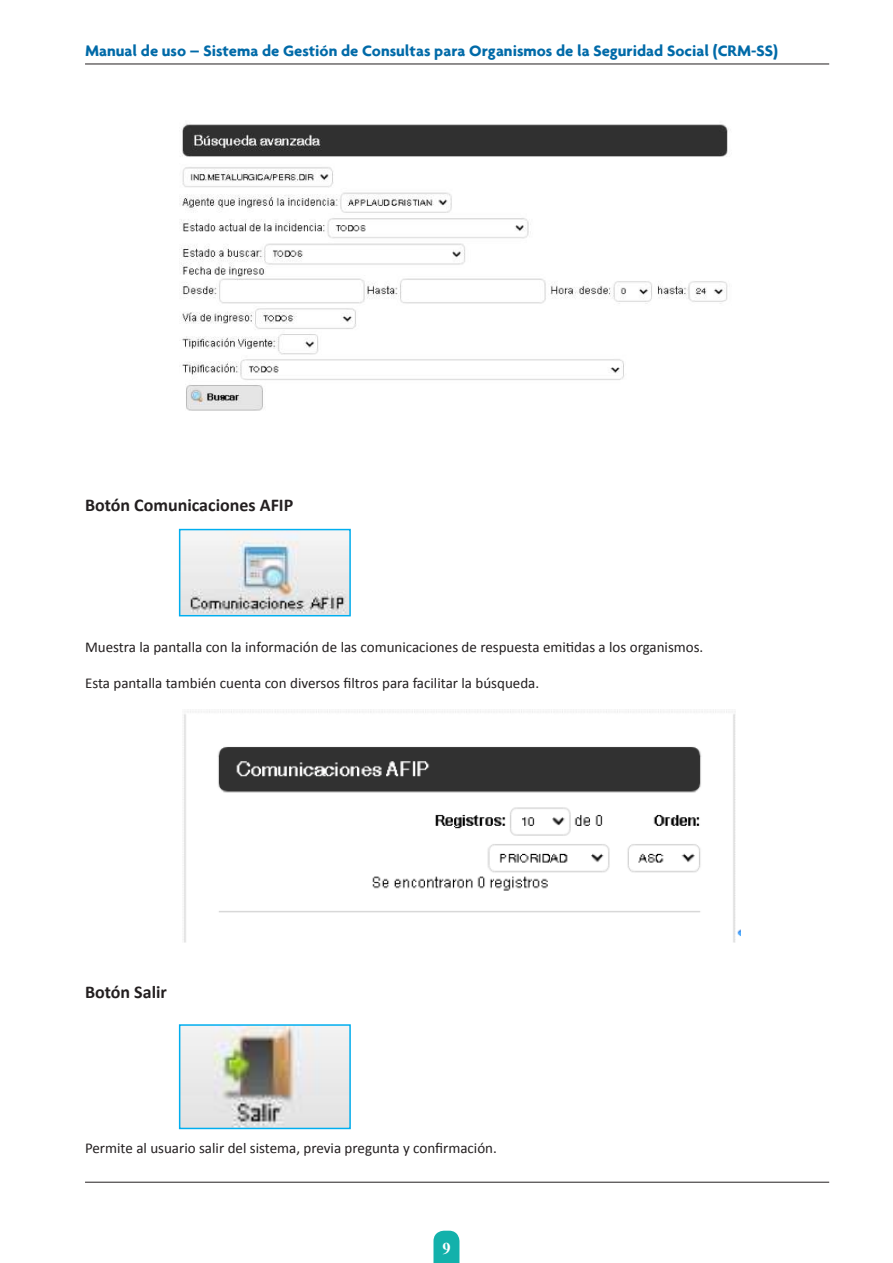
<style>
.page{position:relative;width:893px;height:1263px;background:#fff}
.page>*{position:absolute;margin:0;border:0;box-sizing:border-box;transform-origin:0 0}
.t1{font:700 18px "Calibri";color:#231f20}
.t2{font:700 16.5px "Agenda";color:#006aa8}
.t3{font:700 16.5px "Times New Roman";color:#fff}
.t4{font:15px "Calibri";color:#231f20}
</style>
<div class="page">
<hr style="left:85px;top:1182px;width:744px;height:1px;background:#231f20">
<hr style="left:85px;top:64px;width:744px;height:1px;background:#231f20">
<svg style="left:433px;top:1231px;width:26px;height:32px"></svg>
<img style="left:180px;top:124px;width:549px;height:287px">
<img style="left:182px;top:532px;width:166px;height:81px">
<div style="left:179px;top:529px;width:172px;height:87px;border:2px solid #00aeef"></div>
<img style="left:182px;top:1027px;width:166px;height:99px">
<div style="left:179px;top:1024px;width:172px;height:105px;border:2px solid #00aeef"></div>
<img style="left:182px;top:709px;width:559px;height:234px">
<p class="t2" style="left:85px;top:40px;width:694px">Manual de uso – Sistema de Gestión de Consultas para Organismos de la Seguridad Social (CRM-SS)</p>
<p class="t1" style="left:85px;top:494px;width:210px">Botón Comunicaciones AFIP</p>
<p class="t4" style="left:85px;top:637px;width:620px">Muestra la pantalla con la información de las comunicaciones de respuesta emitidas a los organismos.</p>
<p class="t4" style="left:85px;top:673px;width:456px">Esta pantalla también cuenta con diversos filtros para facilitar la búsqueda.</p>
<p class="t1" style="left:85px;top:981px;width:83px">Botón Salir</p>
<p class="t4" style="left:85px;top:1139px;width:413px">Permite al usuario salir del sistema, previa pregunta y confirmación.</p>
<p class="t3" style="left:442px;top:1236px;width:10px">9</p>
</div>
